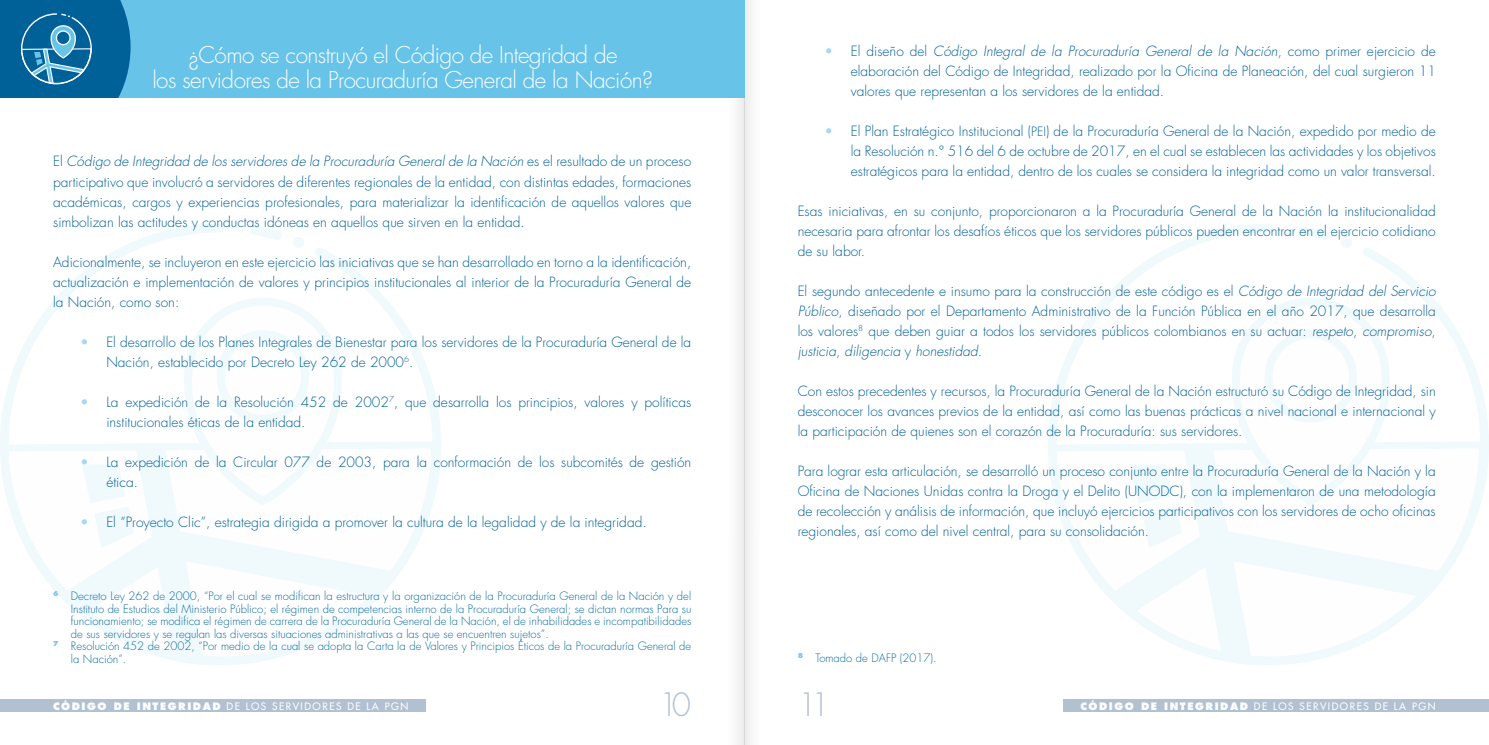
<style>
.page{position:relative;width:1489px;height:745px;background:#fff}
.page>*{position:absolute;margin:0;border:0;box-sizing:border-box;transform-origin:0 0}
.t1{font:300 31.25px "Futura Std";color:#b2c1d1}
._0-2Parte{font:300 22.5px "Futura Std";letter-spacing:-.025em;color:#fcfeff}
._2-1texto{font:300 13.75px/20px "Futura Std";color:#006098;text-align:justify}
._6notas{font:300 11.25px/12.5px "Futura Std";color:#0e6c9e;text-align:justify}
.t2{font:500 10px "Futura Std";letter-spacing:.15em;color:#fcfeff}
.s1{font-style:italic}
.s2{font-weight:700;color:#a8d7ef}
.s3{font-size:12.5px}
.s4{font-weight:800}
</style>
<div class="page">
<svg style="left:1048px;top:224px;width:440px;height:440px"></svg>
<svg style="left:0;top:224px;width:441px;height:440px"></svg>
<div style="left:0;top:699px;width:425px;height:12px;background:#b2c1d1"></div>
<div style="left:1063px;top:699px;width:425px;height:12px;background:#b2c1d1"></div>
<img style="left:721px;top:0;width:30px;height:744px">
<div style="left:0;top:0;width:744px;height:97px;background:#68c3e8"></div>
<svg style="left:0;top:0;width:131px;height:97px;background:#1670a3"></svg>
<p class="_0-2Parte" style="left:188px;top:41px;width:431px">¿Cómo se construyó el Código de Integridad de</p>
<p class="_0-2Parte" style="left:152px;top:66px;width:502px">los servidores de la Procuraduría General de la Nación?</p>
<p class="_2-1texto" style="left:53px;top:152px;width:639px">El <span class="s1">Código de Integridad de los servidores de la Procuraduría General de la Nación</span> es el resultado de un proceso participativo que involucró a servidores de diferentes regionales de la entidad, con distintas edades, formaciones académicas, cargos y experiencias profesionales, para materializar la identificación de aquellos valores que simbolizan las actitudes y conductas idóneas en aquellos que sirven en la entidad.</p>
<p class="_2-1texto" style="left:53px;top:252px;width:639px">Adicionalmente, se incluyeron en este ejercicio las iniciativas que se han desarrollado en torno a la identificación, actualización e implementación de valores y principios institucionales al interior de la Procuraduría General de la Nación, como son:</p>
<p class="_2-1texto" style="left:106px;top:332px;width:586px;text-indent:-27px"><span class="s2">•</span> El desarrollo de los Planes Integrales de Bienestar para los servidores de la Procuraduría General de la<br>Nación, establecido por Decreto Ley 262 de 2000<sup>6</sup>.</p>
<p class="_2-1texto" style="left:106px;top:392px;width:586px;text-indent:-27px"><span class="s2">•</span> La expedición de la Resolución 452 de 2002<sup>7</sup>, que desarrolla los principios, valores y políticas institucionales éticas de la entidad.</p>
<p class="_2-1texto" style="left:106px;top:452px;width:586px;text-indent:-27px"><span class="s2">•</span> La expedición de la Circular 077 de 2003, para la conformación de los subcomités de gestión ética.</p>
<p class="_2-1texto" style="left:80px;top:512px;width:568px"><span class="s2">•</span> El “Proyecto Clic”, estrategia dirigida a promover la cultura de la legalidad y de la integridad.</p>
<p class="_6notas" style="left:71px;top:589px;width:622px;text-indent:-18px"><sup>6</sup> Decreto Ley 262 de 2000, “Por el cual se modifican la estructura y la organización de la Procuraduría General de la Nación y del Instituto de Estudios del Ministerio Público; el régimen de competencias interno de la Procuraduría General; se dictan normas Para su funcionamiento; se modifica el régimen de carrera de la Procuraduría General de la Nación, el de inhabilidades e incompatibilidades de sus servidores y se regulan las diversas situaciones administrativas a las que se encuentren sujetos”.</p>
<p class="_6notas" style="left:71px;top:639px;width:622px;text-indent:-18px"><sup>7</sup> Resolución 452 de 2002, “Por medio de la cual se adopta la Carta la de Valores y Principios Éticos de la Procuraduría General de la Nación”.</p>
<p class="_2-1texto" style="left:850px;top:41px;width:586px;text-indent:-27px"><span class="s2">•</span> El diseño del <span class="s1">Código Integral de la Procuraduría General de la Nación</span>, como primer ejercicio de elaboración del Código de Integridad, realizado por la Oficina de Planeación, del cual surgieron 11 valores que representan a los servidores de la entidad.</p>
<p class="_2-1texto" style="left:850px;top:121px;width:586px;text-indent:-27px"><span class="s2">•</span> El Plan Estratégico Institucional (<span class="s3">PEI</span>) de la Procuraduría General de la Nación, expedido por medio de la Resolución n.° 516 del 6 de octubre de 2017, en el cual se establecen las actividades y los objetivos estratégicos para la entidad, dentro de los cuales se considera la integridad como un valor transversal.</p>
<p class="_2-1texto" style="left:797px;top:201px;width:639px">Esas iniciativas, en su conjunto, proporcionaron a la Procuraduría General de la Nación la institucionalidad necesaria para afrontar los desafíos éticos que los servidores públicos pueden encontrar en el ejercicio cotidiano de su labor.</p>
<p class="_2-1texto" style="left:797px;top:281px;width:639px">El segundo antecedente e insumo para la construcción de este código es el <span class="s1">Código de Integridad del Servicio Público</span>, diseñado por el Departamento Administrativo de la Función Pública en el año 2017, que desarrolla los valores<sup>8</sup> que deben guiar a todos los servidores públicos colombianos en su actuar: <span class="s1">respeto</span>, <span class="s1">compromiso</span>, <span class="s1">justicia</span>, <span class="s1">diligencia</span> y <span class="s1">honestidad</span>.</p>
<p class="_2-1texto" style="left:797px;top:381px;width:639px">Con estos precedentes y recursos, la Procuraduría General de la Nación estructuró su Código de Integridad, sin desconocer los avances previos de la entidad, así como las buenas prácticas a nivel nacional e internacional y la participación de quienes son el corazón de la Procuraduría: sus servidores.</p>
<p class="_2-1texto" style="left:797px;top:461px;width:639px">Para lograr esta articulación, se desarrolló un proceso conjunto entre la Procuraduría General de la Nación y la Oficina de Naciones Unidas contra la Droga y el Delito (UNODC), con la implementaron de una metodología de recolección y análisis de información, que incluyó ejercicios participativos con los servidores de ocho oficinas regionales, así como del nivel central, para su consolidación.</p>
<p class="_6notas" style="left:797px;top:651px;width:140px"><sup>8</sup> Tomado de DAFP (2017).</p>
<p class="t2" style="left:53px;top:699px;width:357px"><span class="s4">CÓDIGO DE INTEGRIDAD</span> DE LOS SERVIDORES DE LA PGN</p>
<h1 class="t1" style="left:658px;top:684px;width:34px">10</h1>
<h1 class="t1" style="left:797px;top:684px;width:34px">11</h1>
<p class="t2" style="left:1080px;top:699px;width:357px"><span class="s4">CÓDIGO DE INTEGRIDAD</span> DE LOS SERVIDORES DE LA PGN</p>
</div>
